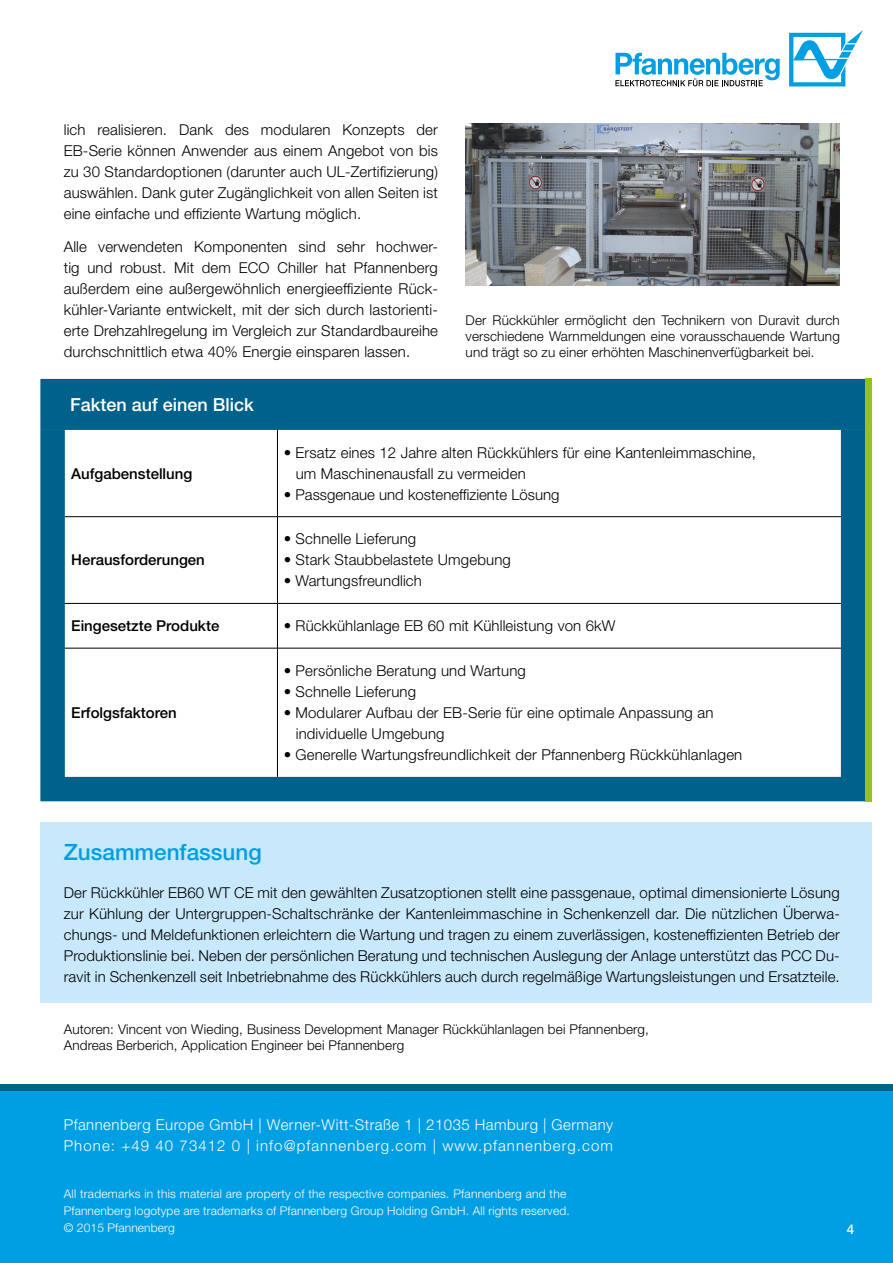
<style>
.page{position:relative;width:893px;height:1263px;background:#fff}
.page>*{position:absolute;margin:0;border:0;box-sizing:border-box;transform-origin:0 0}
.t1{font:500 22.5px "Helvetica Neue LT Std";color:#009ee3}
.t2{font:500 18px "Helvetica Neue LT Std";color:#fff}
.t3{font:300 15px/21px "Helvetica Neue LT Std";letter-spacing:.01em;color:#000;text-align:justify}
.t4{font:300 15px/21px "Helvetica Neue LT Std";letter-spacing:.03em;color:#fff}
.t5{font:500 15px "Helvetica Neue LT Std";color:#000}
.t6{font:300 13.5px/16.2px "Helvetica Neue LT Std";letter-spacing:.01em;color:#000;text-align:justify}
.t7{font:500 13.5px "Helvetica Neue LT Std";color:#fff}
.t8{font:300 12px/17px "Helvetica Neue LT Std";letter-spacing:.01em;color:#fff}
</style>
<div class="page">
<div style="left:0;top:1089px;width:893px;height:174px;background:#009ee3"></div>
<svg style="left:789px;top:30px;width:74px;height:56px"></svg>
<svg style="left:615px;top:53px;width:165px;height:33px"></svg>
<div style="left:0;top:1084px;width:893px;height:7px;background:#00618a"></div>
<div style="left:40px;top:822px;width:832px;height:181px;background:#c8e8fb"></div>
<img style="left:466px;top:124px;width:374px;height:162px">
<div style="left:40px;top:379px;width:825px;height:51px;background:#00618a"></div>
<div style="left:865px;top:379px;width:7px;height:51px;background:#94c11a"></div>
<svg style="left:40px;top:430px;width:825px;height:371px"></svg>
<div style="left:865px;top:430px;width:7px;height:371px;background:#94c11a"></div>
<hr style="left:277px;top:430px;width:1px;height:86px;background:#000">
<hr style="left:65px;top:516px;width:212px;height:1px;background:#000">
<hr style="left:277px;top:516px;width:564px;height:1px;background:#000">
<hr style="left:277px;top:517px;width:1px;height:86px;background:#000">
<hr style="left:65px;top:603px;width:212px;height:1px;background:#000">
<hr style="left:277px;top:603px;width:564px;height:1px;background:#000">
<hr style="left:277px;top:604px;width:1px;height:44px;background:#000">
<hr style="left:65px;top:648px;width:212px;height:1px;background:#000">
<hr style="left:277px;top:648px;width:564px;height:1px;background:#000">
<hr style="left:277px;top:648px;width:1px;height:129px;background:#000">
<p class="t3" style="left:64px;top:118px;width:376px">lich realisieren. Dank des modularen Konzepts der EB-Serie können Anwender aus einem Angebot von bis zu 30 Standardoptionen (darunter auch UL-Zertifizierung) auswählen. Dank guter Zugänglichkeit von allen Seiten ist eine einfache und effiziente Wartung möglich.</p>
<p class="t3" style="left:64px;top:236px;width:376px">Alle verwendeten Komponenten sind sehr hochwer&shy;tig und robust. Mit dem ECO Chiller hat Pfannenberg außerdem eine außergewöhnlich energieeffiziente Rück&shy;kühler-Variante entwickelt, mit der sich durch lastorienti&shy;erte Drehzahlregelung im Vergleich zur Standardbaureihe durchschnittlich etwa 40% Energie einsparen lassen.</p>
<p class="t2" style="left:70px;top:394px;width:185px">Fakten auf einen Blick</p>
<p class="t6" style="left:466px;top:311px;width:376px">Der Rückkühler ermöglicht den Technikern von Duravit durch verschiedene Warnmeldungen eine vorausschauende Wartung und trägt so zu einer erhöhten Maschinenverfügbarkeit bei.</p>
<p class="t5" style="left:71px;top:464px;width:123px">Aufgabenstellung</p>
<p class="t5" style="left:71px;top:551px;width:135px">Herausforderungen</p>
<p class="t3" style="left:296px;top:441px;width:462px;text-indent:-12px">• Ersatz eines 12 Jahre alten Rückkühlers für eine Kantenleimmaschine, um Maschinenausfall zu vermeiden</p>
<p class="t3" style="left:284px;top:483px;width:277px">• Passgenaue und kosteneffiziente Lösung</p>
<p class="t3" style="left:284px;top:528px;width:134px">• Schnelle Lieferung</p>
<p class="t3" style="left:284px;top:549px;width:229px">• Stark Staubbelastete Umgebung</p>
<p class="t3" style="left:284px;top:570px;width:140px">• Wartungsfreundlich</p>
<p class="t5" style="left:71px;top:617px;width:150px">Eingesetzte Produkte</p>
<p class="t3" style="left:284px;top:615px;width:333px">• Rückkühlanlage EB 60 mit Kühlleistung von 6kW</p>
<p class="t5" style="left:71px;top:704px;width:107px">Erfolgsfaktoren</p>
<p class="t3" style="left:284px;top:660px;width:244px">• Persönliche Beratung und Wartung</p>
<p class="t3" style="left:284px;top:681px;width:134px">• Schnelle Lieferung</p>
<p class="t3" style="left:296px;top:702px;width:419px;text-indent:-12px">• Modularer Aufbau der EB-Serie für eine optimale Anpassung an individuelle Umgebung</p>
<p class="t3" style="left:284px;top:744px;width:460px">• Generelle Wartungsfreundlichkeit der Pfannenberg Rückkühlanlagen</p>
<h1 class="t1" style="left:64px;top:838px;width:199px">Zusammenfassung</h1>
<p class="t3" style="left:64px;top:882px;width:778px">Der Rückkühler EB60 WT CE mit den gewählten Zusatzoptionen stellt eine passgenaue, optimal dimensionierte Lösung zur Kühlung der Untergruppen-Schaltschränke der Kantenleimmaschine in Schenkenzell dar. Die nützlichen Überwa&shy;chungs- und Meldefunktionen erleichtern die Wartung und tragen zu einem zuverlässigen, kosteneffizienten Betrieb der Produktionslinie bei. Neben der persönlichen Beratung und technischen Auslegung der Anlage unterstützt das PCC Du&shy;ravit in Schenkenzell seit Inbetriebnahme des Rückkühlers auch durch regelmäßige Wartungsleistungen und Ersatzteile.</p>
<p class="t6" style="left:64px;top:1021px;width:587px">Autoren: Vincent von Wieding, Business Development Manager Rückkühlanlagen bei Pfannenberg,<br>Andreas Berberich, Application Engineer bei Pfannenberg</p>
<p class="t4" style="left:64px;top:1114px;width:551px">Pfannenberg Europe GmbH | Werner-Witt-Straße 1 | 21035 Hamburg | Germany<br>Phone: +49 40 73412 0 | info@pfannenberg.com | www.pfannenberg.com</p>
<p class="t8" style="left:64px;top:1185px;width:507px">All trademarks in this material are property of the respective companies. Pfannenberg and the<br>Pfannenberg logotype are trademarks of Pfannenberg Group Holding GmbH. All rights reserved. © 2015 Pfannenberg</p>
<p class="t7" style="left:847px;top:1221px;width:9px">4</p>
</div>
